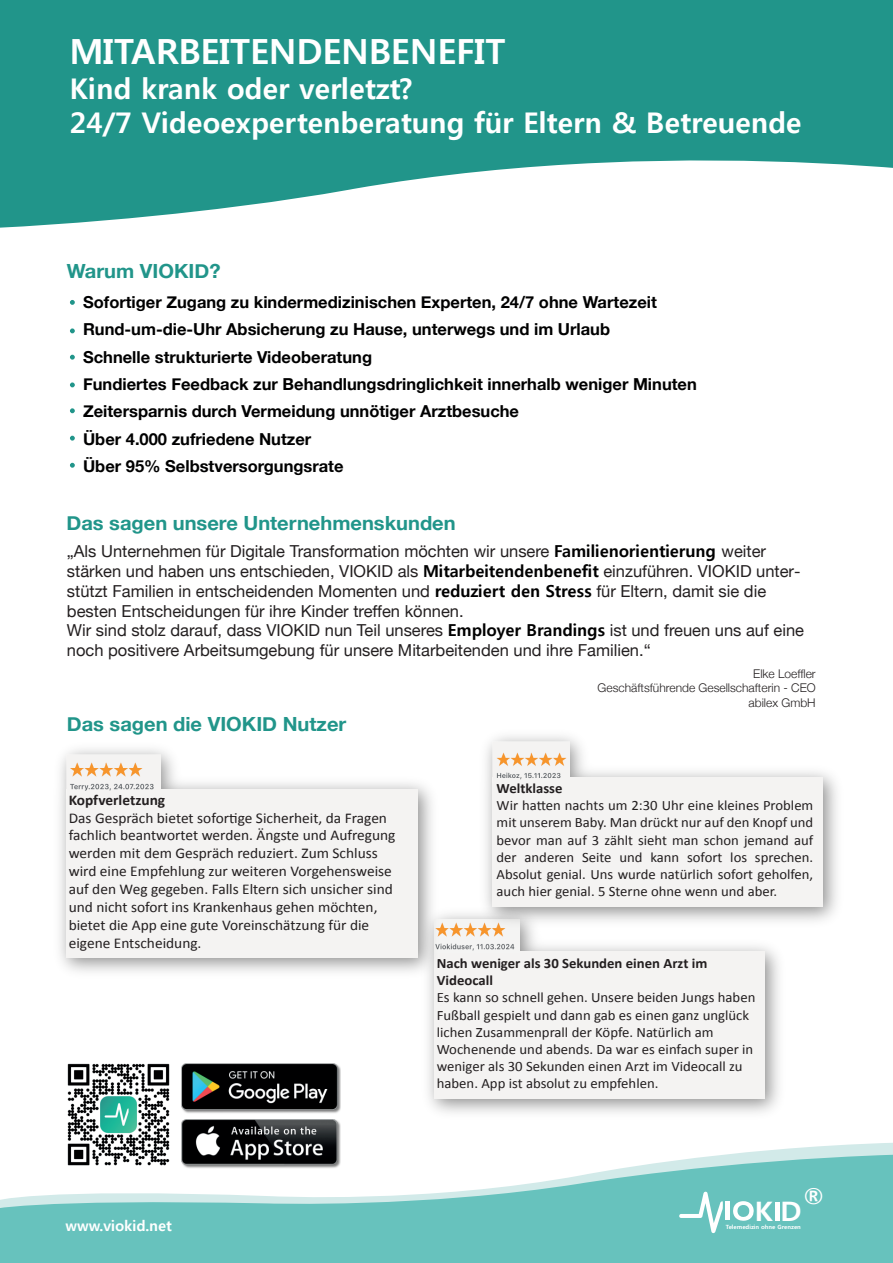
<style>
.page{position:relative;width:893px;height:1263px;background:#fff}
.page>*{position:absolute;margin:0;border:0;box-sizing:border-box;transform-origin:0 0}
.t1{font:700 34.65px "Malgun Gothic";color:#fff}
.t2{font:700 28.5px/34.2px "Malgun Gothic";color:#fff}
.t3{font:700 26.85px "Malgun Gothic";color:#fff;scale:1.06 1}
.t4{font:700 21.9px "Malgun Gothic";color:#fff}
.t5{font:700 19.5px "Helvetica Neue";color:#21958a}
.t6{font:16.5px/19.8px "Helvetica Neue";color:#231f20}
.t7{font:700 16.5px/27.3px "Helvetica Neue";color:#000001}
.t8{font:15px/17.9px "Calibri";color:#231f20}
.t9{font:700 15px "Calibri";color:#231f20}
.t10{font:700 14.55px "Malgun Gothic";color:#fff}
.t11{font:14.25px/17.1px "Calibri";color:#231f20;text-align:justify}
.t12{font:700 14.25px/17.2px "Calibri";color:#231f20}
.t13{font:300 12px/14.4px "Helvetica Neue";color:#231f20;text-align:right}
.t14{font:700 5.7px "Malgun Gothic";color:#fff;scale:1.04 1}
.s1{font-family:"Malgun Gothic";font-weight:700;color:#000001}
</style>
<div class="page">
<svg style="left:181px;top:1142px;width:712px;height:13px"></svg>
<img style="left:428px;top:913px;width:351px;height:200px">
<div style="left:434px;top:952px;width:330px;height:147px;background:#f4f3f2"></div>
<img style="left:444px;top:919px;width:30px;height:33px">
<img style="left:67px;top:1063px;width:103px;height:92px">
<svg style="left:0;top:0;width:893px;height:228px;fill:#21958a"></svg>
<svg style="left:0;top:1155px;width:893px;height:108px;fill:#67c2bd"></svg>
<svg style="left:733px;top:1201px;width:21px;height:20px"></svg>
<hr style="left:726px;top:1201px;width:4px;height:19px;background:#fff">
<svg style="left:679px;top:1191px;width:44px;height:42px"></svg>
<hr style="left:776px;top:1201px;width:4px;height:19px;background:#fff">
<img style="left:182px;top:1119px;width:158px;height:51px">
<img style="left:182px;top:1063px;width:158px;height:50px">
<img style="left:474px;top:736px;width:363px;height:233px">
<div style="left:492px;top:778px;width:330px;height:129px;background:#f4f3f2"></div>
<img style="left:492px;top:742px;width:77px;height:38px">
<img style="left:59px;top:749px;width:385px;height:235px">
<div style="left:66px;top:789px;width:351px;height:168px;background:#f4f3f2"></div>
<img style="left:66px;top:755px;width:94px;height:36px">
<svg style="left:70px;top:300px;width:5px;height:5px"></svg>
<svg style="left:70px;top:328px;width:5px;height:5px"></svg>
<svg style="left:70px;top:355px;width:5px;height:5px"></svg>
<svg style="left:70px;top:382px;width:5px;height:5px"></svg>
<svg style="left:70px;top:408px;width:5px;height:5px"></svg>
<svg style="left:70px;top:436px;width:5px;height:5px"></svg>
<svg style="left:70px;top:463px;width:5px;height:5px"></svg>
<h1 class="t1" style="left:70px;top:31px;width:437px">MITARBEITENDENBENEFIT</h1>
<h2 class="t2" style="left:70px;top:71px;width:733px">Kind krank oder verletzt?<br>24/7 Videoexpertenberatung für Eltern &amp; Betreuende</h2>
<h3 class="t5" style="left:67px;top:256px;width:155px">Warum VIOKID?</h3>
<p class="t7" style="left:83px;top:289px;width:615px">Sofortiger Zugang zu kindermedizinischen Experten, 24/7 ohne Wartezeit Rund-um-die-Uhr Absicherung zu Hause, unterwegs und im Urlaub<br>Schnelle strukturierte Videoberatung<br>Fundiertes Feedback zur Behandlungsdringlichkeit innerhalb weniger Minuten Zeitersparnis durch Vermeidung unnötiger Arztbesuche<br>Über 4.000 zufriedene Nutzer<br>Über 95% Selbstversorgungsrate</p>
<h3 class="t5" style="left:66px;top:508px;width:391px">Das sagen unsere Unternehmenskunden</h3>
<p class="t6" style="left:67px;top:542px;width:739px">„Als Unternehmen für Digitale Transformation möchten wir unsere <span class="s1">Familienorientierung</span> weiter stärken und haben uns entschieden, VIOKID als <span class="s1">Mitarbeitendenbenefit</span> einzuführen. VIOKID unter&shy;stützt Familien in entscheidenden Momenten und <span class="s1">reduziert den Stress</span> für Eltern, damit sie die besten Entscheidungen für ihre Kinder treffen können.<br>Wir sind stolz darauf, dass VIOKID nun Teil unseres <span class="s1">Employer Brandings</span> ist und freuen uns auf eine noch positivere Arbeitsumgebung für unsere Mitarbeitenden und ihre Familien.“</p>
<p class="t13" style="left:598px;top:665px;width:220px">Elke Loeffler<br>Geschäftsführende Gesellschafterin - CEO abilex GmbH</p>
<h3 class="t5" style="left:67px;top:709px;width:281px">Das sagen die VIOKID Nutzer</h3>
<p class="t9" style="left:69px;top:789px;width:98px">Kopfverletzung</p>
<p class="t8" style="left:69px;top:808px;width:328px">Das Gespräch bietet sofortige Sicherheit, da Fragen fachlich beantwortet werden. Ängste und Aufregung werden mit dem Gespräch reduziert. Zum Schluss wird eine Empfehlung zur weiteren Vorgehensweise auf den Weg gegeben. Falls Eltern sich unsicher sind und nicht sofort ins Krankenhaus gehen möchten, bietet die App eine gute Voreinschätzung für die eigene Entscheidung.</p>
<p class="t10" style="left:66px;top:1217px;width:108px">www.viokid.net</p>
<p class="t12" style="left:497px;top:779px;width:67px">Weltklasse</p>
<p class="t11" style="left:497px;top:796px;width:318px">Wir hatten nachts um 2:30 Uhr eine kleines Problem mit unserem Baby. Man drückt nur auf den Knopf und bevor man auf 3 zählt sieht man schon jemand auf der anderen Seite und kann sofort los sprechen.<br>Absolut genial. Uns wurde natürlich sofort geholfen, auch hier genial. 5 Sterne ohne wenn und aber.</p>
<p class="t12" style="left:437px;top:954px;width:272px">Nach weniger als 30 Sekunden einen Arzt im<br>Videocall</p>
<p class="t11" style="left:437px;top:988px;width:320px;text-align:left">Es kann so schnell gehen. Unsere beiden Jungs haben Fußball gespielt und dann gab es einen ganz unglück lichen Zusammenprall der Köpfe. Natürlich am Wochenende und abends. Da war es einfach super in weniger als 30 Sekunden einen Arzt im Videocall zu haben. App ist absolut zu empfehlen.</p>
<h3 class="t4" style="left:804px;top:1183px;width:21px">®</h3>
<h3 class="t3" style="left:755px;top:1195px;width:46px">K D</h3>
<p class="t14" style="left:726px;top:1223px;width:74px">Telemedizin ohne Grenzen</p>
</div>
